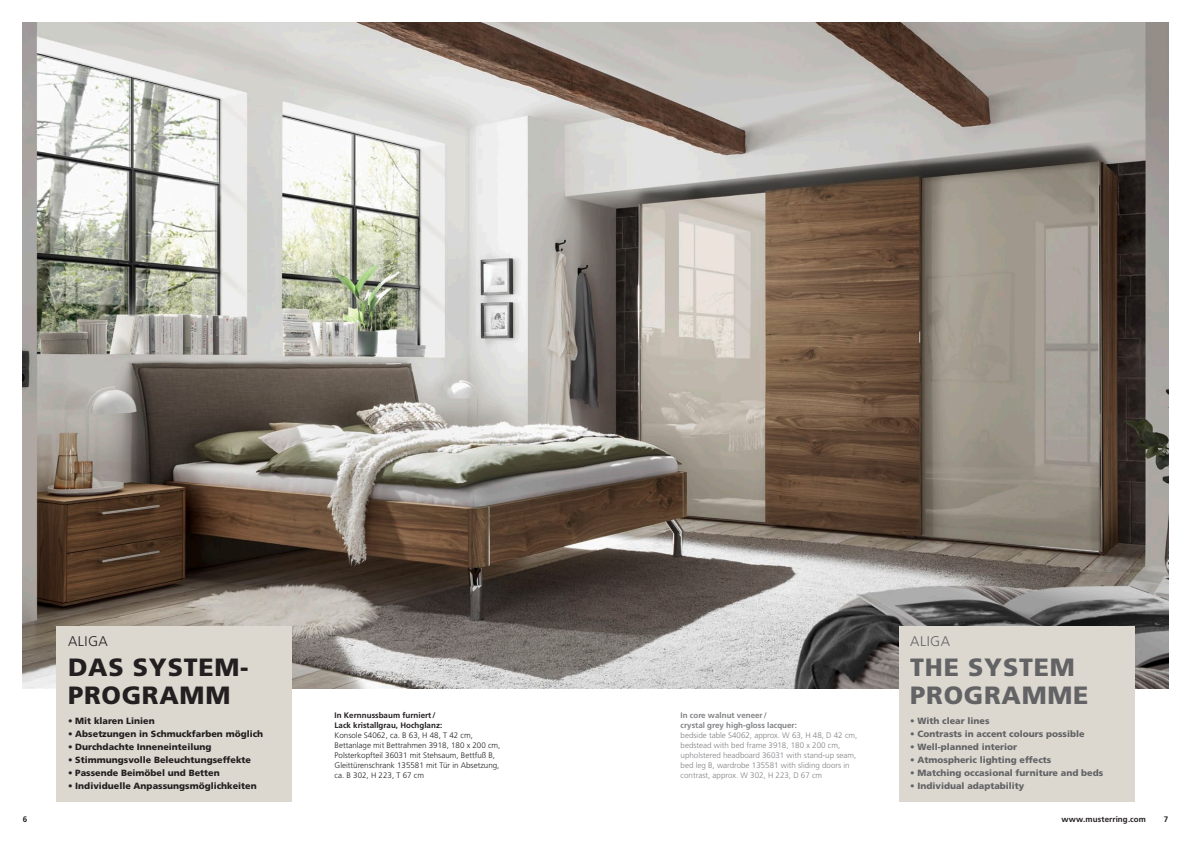
<style>
.page{position:relative;width:1191px;height:842px;background:#fff}
.page>*{position:absolute;margin:0;border:0;box-sizing:border-box;transform-origin:0 0}
.t1{font:900 25px/28px "Frutiger LT Std";letter-spacing:.03em;color:#231f20}
.t2{font:900 25px/28px "Frutiger LT Std";letter-spacing:.03em;color:#636366}
.t3{font:300 14px "Frutiger LT Std";letter-spacing:.03em;color:#231f20}
.t4{font:300 14px "Frutiger LT Std";letter-spacing:.03em;color:#636366}
.t5{font:900 9px "Frutiger LT Std";color:#231f20}
.t6{font:900 9px "Frutiger LT Std";color:#636366}
.t7{font:300 8px/10px "Frutiger LT Std";color:#808285}
.t8{font:300 8px/10px "Frutiger LT Std";color:#231f20}
.t9{font:700 8px/10px "Frutiger LT Std";color:#231f20}
.t10{font:700 8px/10px "Frutiger LT Std";color:#808285}
</style>
<div class="page">
<img style="left:23px;top:23px;width:1145px;height:666px">
<div style="left:57px;top:626px;width:235px;height:176px;background:#dcd8d0"></div>
<div style="left:899px;top:626px;width:235px;height:176px;background:#dcd8d0"></div>
<h2 class="t3" style="left:68px;top:633px;width:41px">ALIGA</h2>
<h1 class="t1" style="left:68px;top:653px;width:182px">DAS SYSTEM-<br>PROGRAMM</h1>
<p class="t5" style="left:68px;top:715px;width:88px">• Mit klaren Linien</p>
<p class="t5" style="left:68px;top:728px;width:197px">• Absetzungen in Schmuckfarben möglich</p>
<p class="t5" style="left:68px;top:741px;width:145px">• Durchdachte Inneneinteilung</p>
<p class="t5" style="left:68px;top:754px;width:184px">• Stimmungsvolle Beleuchtungseffekte</p>
<p class="t5" style="left:68px;top:767px;width:153px">• Passende Beimöbel und Betten</p>
<p class="t5" style="left:68px;top:780px;width:190px">• Individuelle Anpassungsmöglichkeiten</p>
<p class="t9" style="left:334px;top:710px;width:109px">In Kernnussbaum furniert/<br>Lack kristallgrau, Hochglanz:</p>
<p class="t8" style="left:334px;top:730px;width:167px">Konsole S4062, ca. B 63, H 48, T 42 cm, Bettanlage mit Bettrahmen 3918, 180 x 200 cm, Polsterkopfteil 36031 mit Stehsaum, Bettfuß B, Gleittürenschrank 135581 mit Tür in Absetzung, ca. B 302, H 223, T 67 cm</p>
<p class="t10" style="left:680px;top:710px;width:118px">In core walnut veneer/<br>crystal grey high-gloss lacquer:</p>
<p class="t7" style="left:680px;top:730px;width:178px">bedside table S4062, approx. W 63, H 48, D 42 cm, bedstead with bed frame 3918, 180 x 200 cm, upholstered headboard 36031 with stand-up seam, bed leg B, wardrobe 135581 with sliding doors in contrast, approx. W 302, H 223, D 67 cm</p>
<h2 class="t4" style="left:910px;top:633px;width:41px">ALIGA</h2>
<h1 class="t2" style="left:910px;top:653px;width:180px">THE SYSTEM<br>PROGRAMME</h1>
<p class="t6" style="left:910px;top:715px;width:81px">• With clear lines</p>
<p class="t6" style="left:910px;top:728px;width:176px">• Contrasts in accent colours possible</p>
<p class="t6" style="left:910px;top:741px;width:108px">• Well-planned interior</p>
<p class="t6" style="left:910px;top:754px;width:143px">• Atmospheric lighting effects</p>
<p class="t6" style="left:910px;top:767px;width:194px">• Matching occasional furniture and beds</p>
<p class="t6" style="left:910px;top:780px;width:116px">• Individual adaptability</p>
<p class="t9" style="left:23px;top:814px;width:6px">6</p>
<p class="t9" style="left:1061px;top:814px;width:86px">www.musterring.com</p>
<p class="t9" style="left:1163px;top:814px;width:6px">7</p>
</div>
